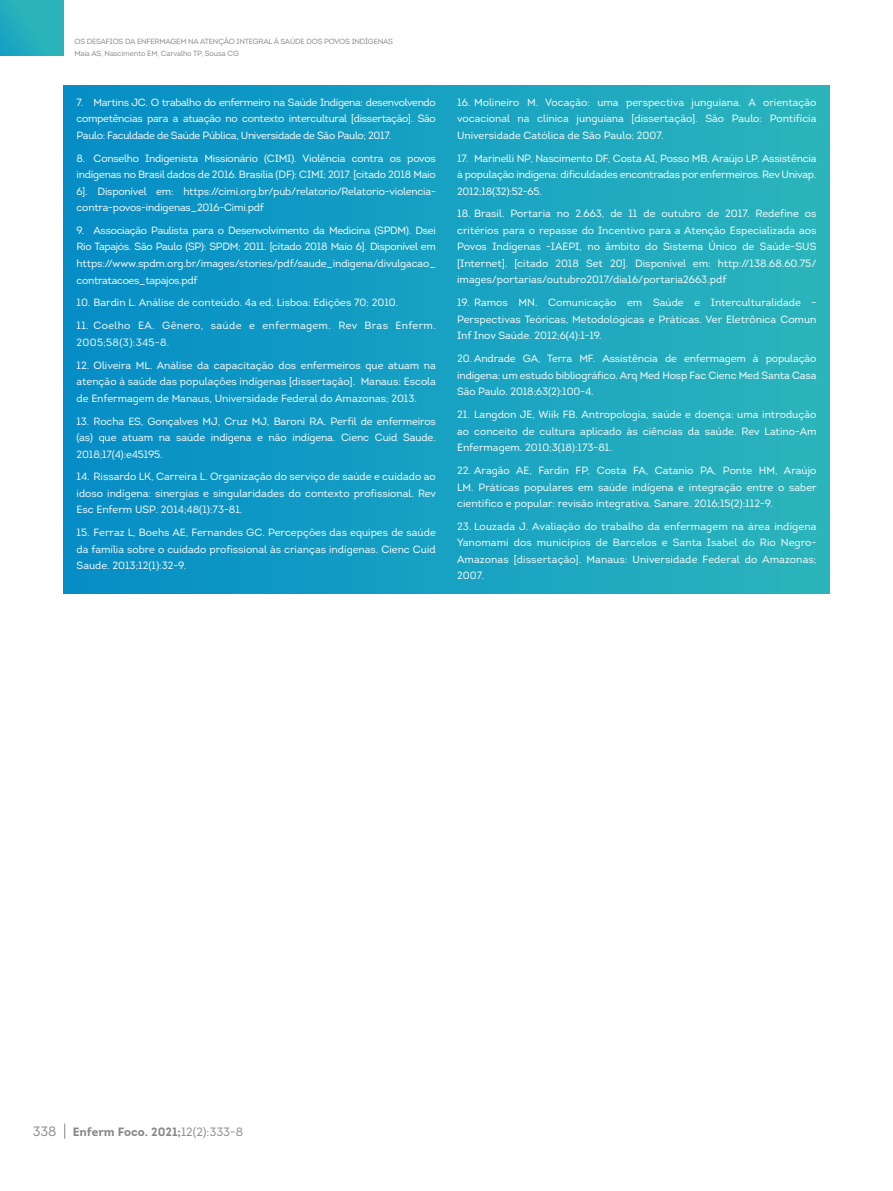
<style>
.page{position:relative;width:893px;height:1191px;background:#fff}
.page>*{position:absolute;margin:0;border:0;box-sizing:border-box;transform-origin:0 0}
.t1{font:700 12px "Intro";color:#878787}
.t2{font:10.5px/16.5px "Intro";color:#fff;text-align:justify}
.t3{font:10.5px/16.5px "Intro";letter-spacing:.03em;color:#fff}
.t4{font:7.5px "Intro";letter-spacing:-.02em;color:#878787}
.s1{font-weight:400;font-size:13.5px}
.s2{font-weight:400}
</style>
<div class="page">
<div style="left:0;top:0;width:64px;height:56px;background:linear-gradient(to right,#1ea8c0,#2eb8b9)"></div>
<div style="left:64px;top:85px;width:765px;height:508px;background:linear-gradient(to right,#058dc7,#2bb5bc)"></div>
<svg style="left:64px;top:1123px;width:1px;height:15px"></svg>
<p class="t4" style="left:74px;top:37px;width:18px">Os desafios</p>
<p class="t4" style="left:125px;top:37px;width:18px">da enfermagem</p>
<p class="t4" style="left:188px;top:37px;width:18px">na aten</p>
<p class="t4" style="left:218px;top:37px;width:24px">ção integra</p>
<p class="t4" style="left:269px;top:37px;width:44px">l à saúde dos</p>
<p class="t4" style="left:324px;top:37px;width:50px">povos indígenas</p>
<p class="t4" style="left:74px;top:49px;width:166px">Maia AS, Nascimento EM, Carvalho TP, Sousa CG</p>
<p class="t2" style="left:77px;top:94px;width:361px">7. Martins JC. O trabalho do enfermeiro na Saúde Indígena: desenvolvendo competências para a atuação no contexto intercultural [dissertação]. São Paulo: Faculdade de Saúde Pública, Universidade de São Paulo; 2017.</p>
<p class="t2" style="left:77px;top:150px;width:361px">8. Conselho Indigenista Missionário (CIMI). Violência contra os povos indígenas no Brasil dados de 2016. Brasília (DF): CIMI; 2017. [citado 2018 Maio 6]. Disponível em: https://cimi.org.br/pub/relatorio/Relatorio-violencia&shy;contra-povos-indigenas_2016-Cimi.pdf</p>
<p class="t2" style="left:77px;top:222px;width:361px">9. Associação Paulista para o Desenvolvimento da Medicina (SPDM). Dsei Rio Tapajós. São Paulo (SP): SPDM; 2011. [citado 2018 Maio 6]. Disponível em https://www.spdm.org.br/images/stories/pdf/saude_indigena/divulgacao_ contratacoes_tapajos.pdf</p>
<p class="t2" style="left:77px;top:294px;width:323px">10. Bardin L. Análise de conteúdo. 4a ed. Lisboa: Edições 70; 2010.</p>
<p class="t3" style="left:77px;top:317px;width:361px">11. Coelho EA. Gênero, saúde e enfermagem. Rev Bras Enferm.<br>2005;58(3):345-8.</p>
<p class="t2" style="left:77px;top:357px;width:361px">12. Oliveira ML. Análise da capacitação dos enfermeiros que atuam na atenção à saúde das populações indígenas [dissertação]. Manaus: Escola de Enfermagem de Manaus, Universidade Federal do Amazonas; 2013.</p>
<p class="t2" style="left:77px;top:413px;width:361px">13. Rocha ES, Gonçalves MJ, Cruz MJ, Baroni RA. Perfil de enfermeiros (as) que atuam na saúde indígena e não indígena. Cienc Cuid Saude.<br>2018;17(4):e45195.</p>
<p class="t2" style="left:77px;top:468px;width:361px">14. Rissardo LK, Carreira L. Organização do serviço de saúde e cuidado ao idoso indígena: sinergias e singularidades do contexto profissional. Rev Esc Enferm USP. 2014;48(1):73-81.</p>
<p class="t2" style="left:77px;top:524px;width:361px">15. Ferraz L, Boehs AE, Fernandes GC. Percepções das equipes de saúde da família sobre o cuidado profissional às crianças indígenas. Cienc Cuid Saude. 2013;12(1):32-9.</p>
<p class="t2" style="left:457px;top:94px;width:361px">16. Molineiro M. Vocação: uma perspectiva junguiana. A orientação vocacional na clínica junguiana [dissertação]. São Paulo: Pontifícia Universidade Católica de São Paulo; 2007.</p>
<p class="t2" style="left:457px;top:150px;width:361px">17. Marinelli NP, Nascimento DF, Costa AI, Posso MB, Araújo LP. Assistência à população indígena: dificuldades encontradas por enfermeiros. Rev Univap.<br>2012;18(32):52-65.</p>
<p class="t2" style="left:457px;top:206px;width:361px">18. Brasil. Portaria no 2.663, de 11 de outubro de 2017. Redefine os critérios para o repasse do Incentivo para a Atenção Especializada aos Povos Indígenas -IAEPI, no âmbito do Sistema Único de Saúde-SUS [Internet]. [citado 2018 Set 20]. Disponível em: http://138.68.60.75/ images/portarias/outubro2017/dia16/portaria2663.pdf</p>
<p class="t2" style="left:457px;top:294px;width:361px">19. Ramos MN. Comunicação em Saúde e Interculturalidade - Perspectivas Teóricas, Metodológicas e Práticas. Ver Eletrônica Comun Inf Inov Saúde. 2012;6(4):1-19.</p>
<p class="t2" style="left:457px;top:350px;width:361px">20. Andrade GA, Terra MF. Assistência de enfermagem à população indígena: um estudo bibliográfico. Arq Med Hosp Fac Cienc Med Santa Casa São Paulo. 2018;63(2):100-4.</p>
<p class="t2" style="left:457px;top:406px;width:361px">21. Langdon JE, Wiik FB. Antropologia, saúde e doença: uma introdução ao conceito de cultura aplicado às ciências da saúde. Rev Latino-Am Enfermagem. 2010;3(18):173-81.</p>
<p class="t2" style="left:457px;top:462px;width:361px">22. Aragão AE, Fardin FP, Costa FA, Catanio PA, Ponte HM, Araújo LM. Práticas populares em saúde indígena e integração entre o saber científico e popular: revisão integrativa. Sanare. 2016;15(2):112-9.</p>
<p class="t2" style="left:457px;top:518px;width:361px">23. Louzada J. Avaliação do trabalho da enfermagem na área indígena Yanomami dos municípios de Barcelos e Santa Isabel do Rio Negro-Amazonas [dissertação]. Manaus: Universidade Federal do Amazonas; 2007.</p>
<p class="t1" style="left:33px;top:1123px;width:212px"><span class="s1">338</span> Enferm Foco. 2021;<span class="s2">12(2):333-8</span></p>
</div>
